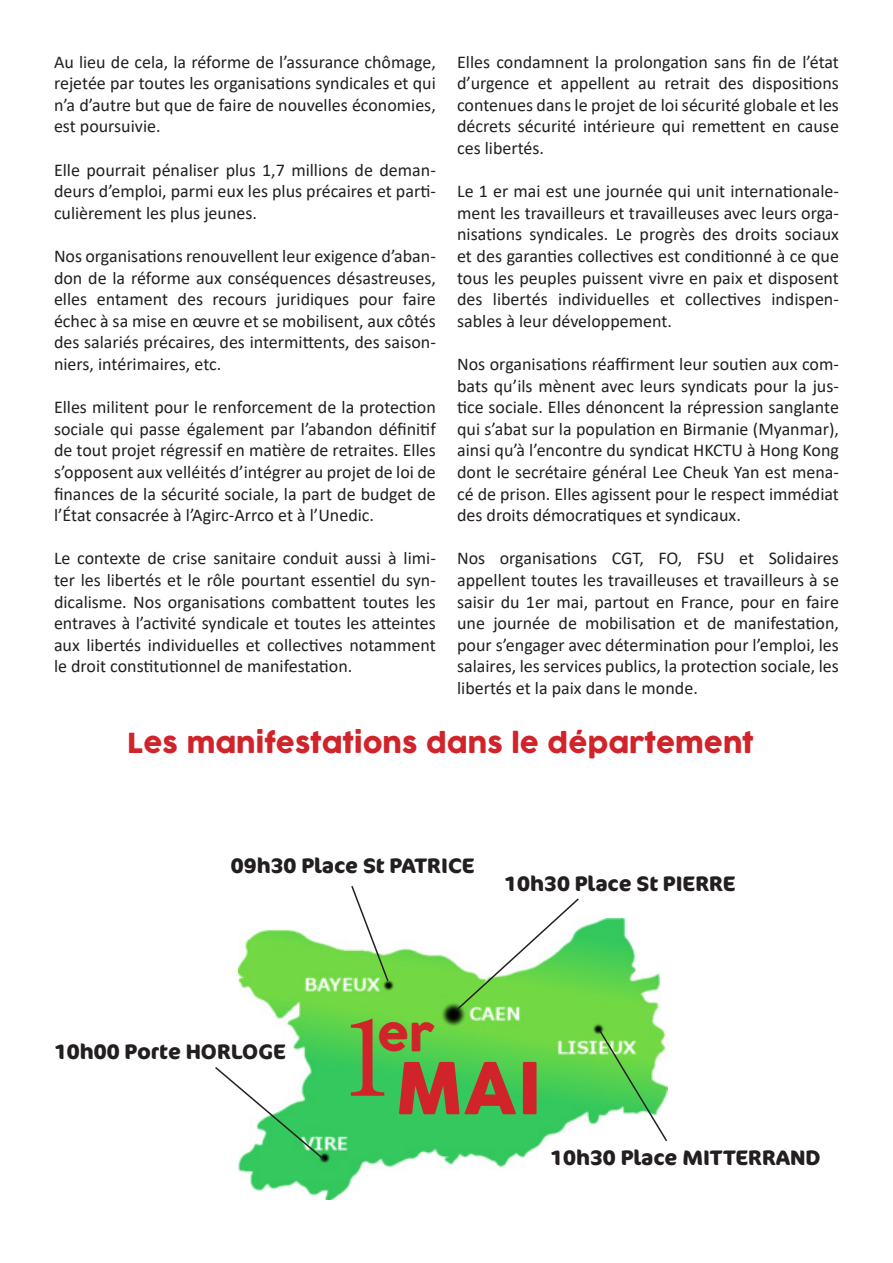
<style>
.page{position:relative;width:893px;height:1263px;background:#fff}
.page>*{position:absolute;margin:0;border:0;box-sizing:border-box;transform-origin:0 0}
.t1{font:121.5px "Minion Pro";color:#d1232a}
.t2{font:70.5px "Cocogoose";color:#d1232a}
.t3{font:45px "Cocogoose";color:#d1232a}
.t4{font:27px "Cocogoose";color:#d1232a}
.t5{font:700 21px "Cocon Pro";color:#231f20}
.t6{font:18px/21.6px "Calibri";color:#231f20;text-align:justify}
</style>
<div class="page">
<img style="left:238px;top:919px;width:423px;height:280px">
<svg style="left:350px;top:886px;width:40px;height:97px"></svg>
<svg style="left:215px;top:1065px;width:111px;height:97px"></svg>
<svg style="left:598px;top:1028px;width:70px;height:115px"></svg>
<svg style="left:455px;top:898px;width:125px;height:114px"></svg>
<p class="t6" style="left:457px;top:50px;width:383px">Elles condamnent la prolongation sans fin de l’état d’urgence et appellent au retrait des dispositions contenues dans le projet de loi sécurité globale et les décrets sécurité intérieure qui remettent en cause ces libertés.</p>
<p class="t6" style="left:457px;top:180px;width:383px">Le 1 er mai est une journée qui unit internationale&shy;ment les travailleurs et travailleuses avec leurs orga&shy;nisations syndicales. Le progrès des droits sociaux et des garanties collectives est conditionné à ce que tous les peuples puissent vivre en paix et disposent des libertés individuelles et collectives indispen&shy;sables à leur développement.</p>
<p class="t6" style="left:457px;top:353px;width:383px">Nos organisations réaffirment leur soutien aux com&shy;bats qu’ils mènent avec leurs syndicats pour la jus&shy;tice sociale. Elles dénoncent la répression sanglante qui s’abat sur la population en Birmanie (Myanmar), ainsi qu’à l’encontre du syndicat HKCTU à Hong Kong dont le secrétaire général Lee Cheuk Yan est mena&shy;cé de prison. Elles agissent pour le respect immédiat des droits démocratiques et syndicaux.</p>
<p class="t6" style="left:457px;top:547px;width:383px">Nos organisations CGT, FO, FSU et Solidaires appellent toutes les travailleuses et travailleurs à se saisir du 1er mai, partout en France, pour en faire une journée de mobilisation et de manifestation, pour s’engager avec détermination pour l’emploi, les salaires, les services publics, la protection sociale, les libertés et la paix dans le monde.</p>
<p class="t4" style="left:128px;top:724px;width:628px">Les manifestations dans le département</p>
<p class="t6" style="left:54px;top:50px;width:383px">Au lieu de cela, la réforme de l’assurance chômage, rejetée par toutes les organisations syndicales et qui n’a d’autre but que de faire de nouvelles économies, est poursuivie.</p>
<p class="t6" style="left:54px;top:158px;width:383px">Elle pourrait pénaliser plus 1,7 millions de deman&shy;deurs d’emploi, parmi eux les plus précaires et parti&shy;culièrement les plus jeunes.</p>
<p class="t6" style="left:54px;top:245px;width:383px">Nos organisations renouvellent leur exigence d’aban&shy;don de la réforme aux conséquences désastreuses, elles entament des recours juridiques pour faire échec à sa mise en œuvre et se mobilisent, aux côtés des salariés précaires, des intermittents, des saison&shy;niers, intérimaires, etc.</p>
<p class="t6" style="left:54px;top:396px;width:383px">Elles militent pour le renforcement de la protection sociale qui passe également par l’abandon définitif de tout projet régressif en matière de retraites. Elles s’opposent aux velléités d’intégrer au projet de loi de finances de la sécurité sociale, la part de budget de l’État consacrée à l’Agirc-Arrco et à l’Unedic.</p>
<p class="t6" style="left:54px;top:547px;width:383px">Le contexte de crise sanitaire conduit aussi à limi&shy;ter les libertés et le rôle pourtant essentiel du syn&shy;dicalisme. Nos organisations combattent toutes les entraves à l’activité syndicale et toutes les atteintes aux libertés individuelles et collectives notamment le droit constitutionnel de manifestation.</p>
<p class="t5" style="left:231px;top:851px;width:245px">09h30 Place St PATRICE</p>
<p class="t5" style="left:504px;top:869px;width:233px">10h30 Place St PIERRE</p>
<p class="t5" style="left:54px;top:1037px;width:233px">10h00 Porte HORLOGE</p>
<p class="t1" style="left:338px;top:975px;width:60px">1</p>
<p class="t3" style="left:377px;top:1003px;width:59px">er</p>
<p class="t2" style="left:395px;top:1039px;width:148px">MAI</p>
<p class="t5" style="left:550px;top:1143px;width:272px">10h30 Place MITTERRAND</p>
</div>
